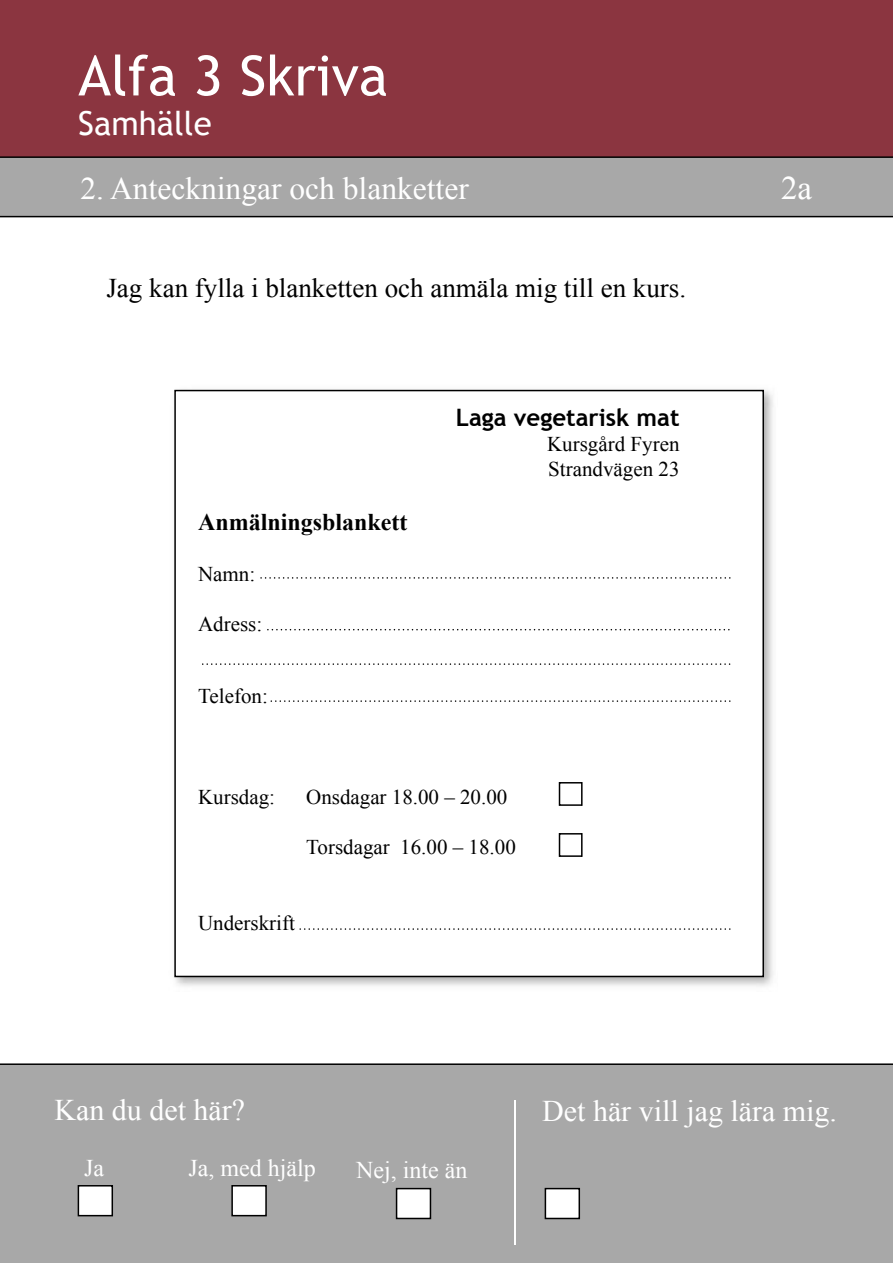
<style>
.page{position:relative;width:893px;height:1263px;background:#fff}
.page>*{position:absolute;margin:0;border:0;box-sizing:border-box;transform-origin:0 0}
.t1{font:55.5px "Trebuchet MS";color:#fff}
.t2{font:33px "Trebuchet MS";color:#fff}
.t3{font:33px "Times New Roman";color:#fff}
.t4{font:31.5px "Times New Roman";color:#fff}
.t5{font:30px "Times New Roman";color:#fff}
.t6{font:27px "Times New Roman";color:#000}
.t7{font:24px "Times New Roman";color:#fff}
.t8{font:700 24px "Times New Roman";color:#000}
.t9{font:700 24px "Trebuchet MS";color:#000}
.t10{font:21px/25.2px "Times New Roman";color:#000}
</style>
<div class="page">
<div style="left:0;top:0;width:893px;height:158px;background:#8b3540"></div>
<div style="left:0;top:1063px;width:893px;height:200px;background:#a8a8a8"></div>
<hr style="left:514px;top:1100px;width:2px;height:144px;background:#fff">
<svg style="left:78px;top:1185px;width:35px;height:31px"></svg>
<svg style="left:231px;top:1185px;width:36px;height:31px"></svg>
<svg style="left:396px;top:1188px;width:35px;height:31px"></svg>
<div style="left:0;top:156px;width:893px;height:61px;background:#a8a8a8"></div>
<svg style="left:545px;top:1188px;width:35px;height:31px"></svg>
<img style="left:174px;top:389px;width:599px;height:597px">
<svg style="left:174px;top:390px;width:590px;height:587px"></svg>
<svg style="left:559px;top:782px;width:24px;height:24px"></svg>
<svg style="left:559px;top:833px;width:24px;height:24px"></svg>
<svg style="left:260px;top:577px;width:470px;height:2px"></svg>
<svg style="left:267px;top:629px;width:463px;height:1px"></svg>
<svg style="left:271px;top:700px;width:459px;height:2px"></svg>
<svg style="left:299px;top:928px;width:431px;height:2px"></svg>
<svg style="left:202px;top:663px;width:528px;height:2px"></svg>
<h1 class="t1" style="left:78px;top:43px;width:311px">Alfa 3 Skriva</h1>
<h2 class="t2" style="left:78px;top:104px;width:135px">Samhälle</h2>
<h3 class="t4" style="left:80px;top:167px;width:390px">2. Anteckningar och blanketter</h3>
<h2 class="t3" style="left:781px;top:166px;width:33px">2a</h2>
<p class="t6" style="left:106px;top:270px;width:581px">Jag kan fylla i blanketten och anmäla mig till en kurs.</p>
<p class="t8" style="left:198px;top:506px;width:211px">Anmälningsblankett</p>
<p class="t10" style="left:198px;top:561px;width:59px">Namn:</p>
<p class="t10" style="left:198px;top:611px;width:66px">Adress:</p>
<p class="t10" style="left:198px;top:683px;width:71px">Telefon:</p>
<p class="t9" style="left:456px;top:402px;width:225px">Laga vegetarisk mat</p>
<p class="t10" style="left:547px;top:431px;width:134px">Kursgård Fyren<br>Strandvägen 23</p>
<p class="t10" style="left:198px;top:784px;width:78px">Kursdag:</p>
<p class="t10" style="left:306px;top:784px;width:203px">Onsdagar 18.00 – 20.00</p>
<p class="t10" style="left:306px;top:834px;width:211px">Torsdagar 16.00 – 18.00</p>
<p class="t10" style="left:198px;top:910px;width:98px">Underskrift</p>
<h3 class="t5" style="left:54px;top:1090px;width:192px">Kan du det här?</h3>
<h3 class="t5" style="left:542px;top:1090px;width:296px">Det här vill jag lära mig.</h3>
<p class="t7" style="left:84px;top:1152px;width:21px">Ja</p>
<p class="t7" style="left:189px;top:1151px;width:129px">Ja, med hjälp</p>
<p class="t7" style="left:356px;top:1154px;width:113px">Nej, inte än</p>
</div>
